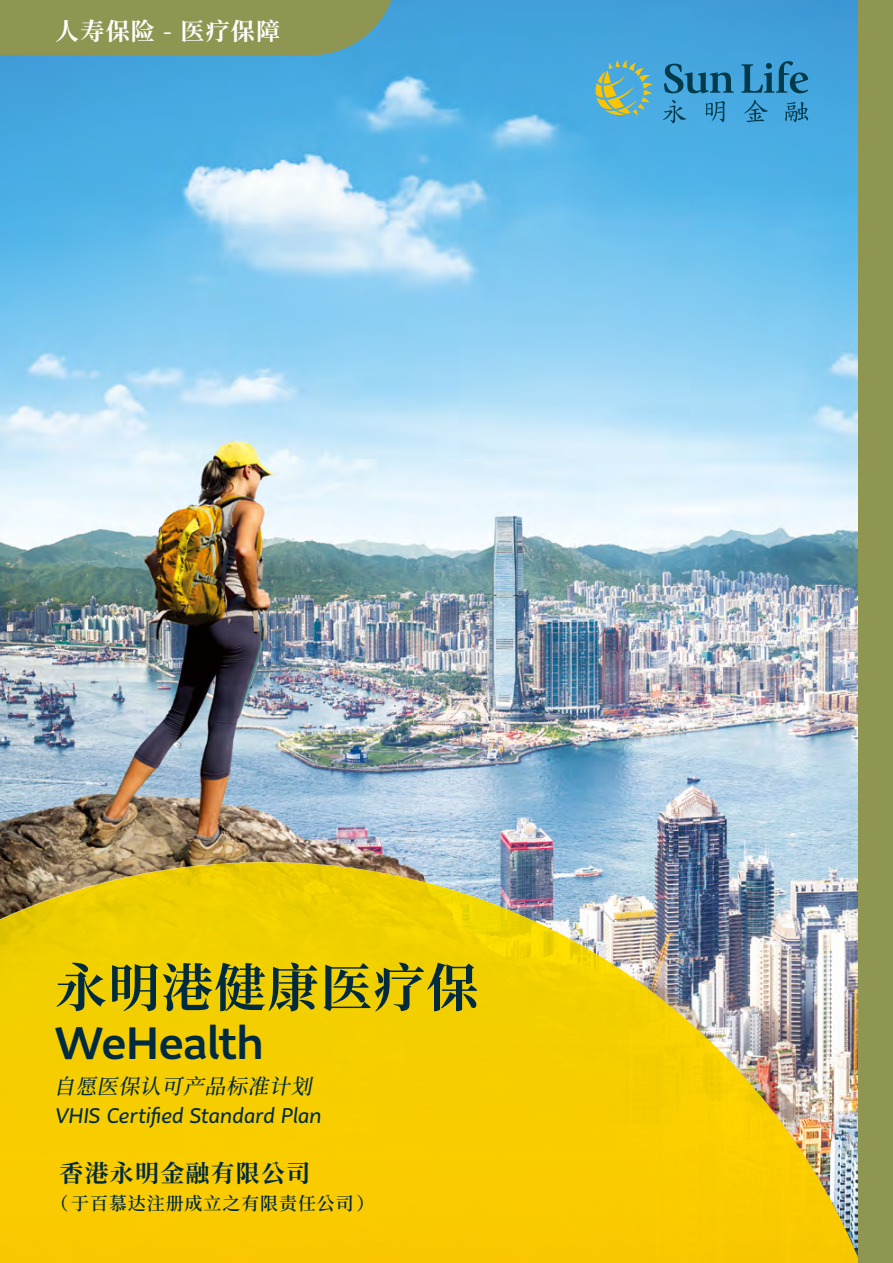
<style>
.page{position:relative;width:893px;height:1263px;background:#fff}
.page>*{position:absolute;margin:0;border:0;box-sizing:border-box;transform-origin:0 0}
.t1{font:700 51.75px "Noto Serif CJ Ktc";letter-spacing:.025em;color:#002b3e}
.t2{font:500 45px "Sun Life Sans";letter-spacing:-.015em;color:#002b3e}
.t3{font:700 24px "Noto Serif CJ Ktc";letter-spacing:.05em;color:#002b3e}
.t4{font:700 24px "Noto Serif CJ Ktc";letter-spacing:.05em;color:#fff}
.t5{font:italic 21px "Sun Life Sans";color:#002b3e}
.t6{font:italic 500 21px "Noto Serif CJ Ktc";color:#002b3e}
.t7{font:600 18px "Noto Serif CJ Ktc";letter-spacing:.05em;color:#002b3e}
</style>
<div class="page">
<img style="left:0;top:0;width:859px;height:862px">
<svg style="left:0;top:862px;width:859px;height:401px;background:#e5c521"></svg>
<div style="left:859px;top:0;width:34px;height:1263px;background:#8f9651"></div>
<div style="left:0;top:0;width:395px;height:55px;background:#8f9651"></div>
<svg style="left:596px;top:60px;width:56px;height:56px;background:#78b0a4"></svg>
<svg style="left:664px;top:64px;width:70px;height:29px;background:#2c80aa"></svg>
<svg style="left:741px;top:61px;width:67px;height:32px;background:#2d81ad"></svg>
<svg style="left:663px;top:100px;width:23px;height:23px"></svg>
<svg style="left:706px;top:101px;width:19px;height:21px"></svg>
<svg style="left:744px;top:100px;width:24px;height:22px"></svg>
<svg style="left:785px;top:102px;width:23px;height:20px"></svg>
<p class="t4" style="left:55px;top:17px;width:226px">人寿保险 - 医疗保障</p>
<h1 class="t1" style="left:55px;top:958px;width:425px">永明港健康医疗保</h1>
<h2 class="t2" style="left:55px;top:1013px;width:210px">WeHealth</h2>
<p class="t6" style="left:54px;top:1074px;width:270px">自愿医保认可产品标准计划</p>
<p class="t5" style="left:55px;top:1101px;width:268px">VHIS Certified Standard Plan</p>
<p class="t3" style="left:60px;top:1160px;width:252px">香港永明金融有限公司</p>
<p class="t7" style="left:51px;top:1193px;width:325px">（于百慕达注册成立之有限责任公司）</p>
</div>
